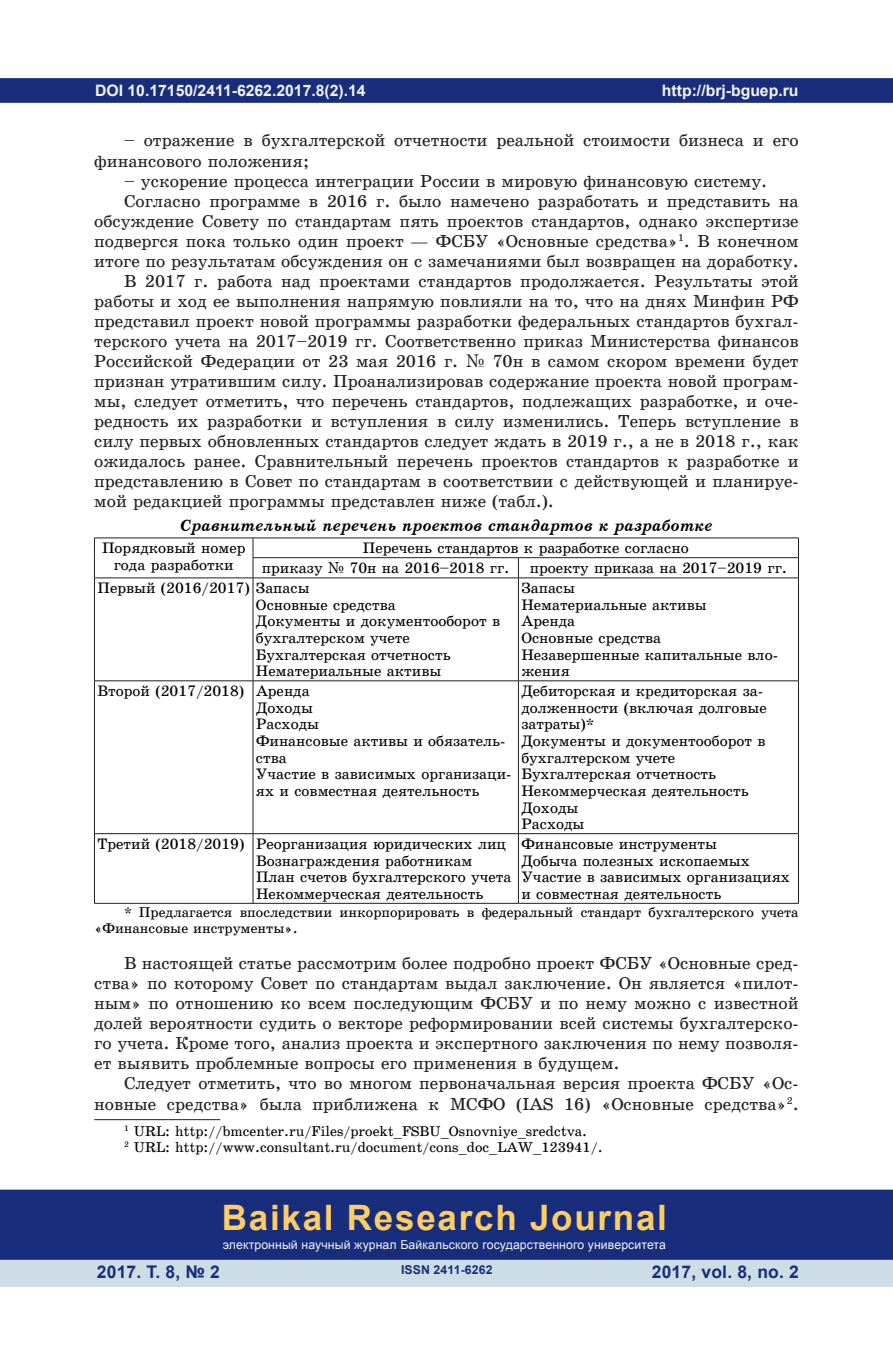
<style>
.page{position:relative;width:893px;height:1360px;background:#fff}
.page>*{position:absolute;margin:0;border:0;box-sizing:border-box;transform-origin:0 0}
.t1{font:700 35px "Arial";letter-spacing:.05em;color:#fecd64}
.t2{font:17.5px/19.9px "School Book C";color:#231f20}
.t3{font:700 17.5px "Arial";letter-spacing:.01em;color:#182d7c}
.t4{font:italic 16.62px "School Book C Bold";color:#000}
.t5{font:700 15.75px "Arial";color:#f2f3f4}
.t6{font:15.22px/16.6px "School Book C";color:#000}
.t7{font:14.17px/15.9px "School Book C";color:#000}
.t8{font:12.25px "Arial";letter-spacing:.01em;color:#f2f3f4}
.t9{font:700 12.25px "Arial";letter-spacing:.01em;color:#182d7c}
.s1{font-family:"Century Schoolbook"}
</style>
<div class="page">
<div style="left:0;top:78px;width:893px;height:25px;background:#182d7c;border:2px solid #182d7c"></div>
<div style="left:0;top:1258px;width:893px;height:28px;background:#cddde6"></div>
<div style="left:0;top:1189px;width:893px;height:70px;background:#182d7c;border:2px solid #182d7c"></div>
<hr style="left:94px;top:537px;width:159px;height:1px;background:#231f20">
<svg style="left:94px;top:538px;width:1px;height:39px"></svg>
<hr style="left:253px;top:537px;width:265px;height:1px;background:#231f20">
<hr style="left:518px;top:537px;width:281px;height:1px;background:#231f20">
<hr style="left:253px;top:557px;width:265px;height:1px;background:#231f20">
<svg style="left:253px;top:538px;width:1px;height:39px"></svg>
<hr style="left:518px;top:557px;width:281px;height:1px;background:#231f20">
<svg style="left:518px;top:558px;width:1px;height:19px"></svg>
<svg style="left:798px;top:538px;width:1px;height:39px"></svg>
<hr style="left:94px;top:577px;width:159px;height:1px;background:#231f20">
<hr style="left:94px;top:578px;width:1px;height:102px;background:#231f20">
<hr style="left:253px;top:577px;width:265px;height:1px;background:#231f20">
<hr style="left:253px;top:578px;width:1px;height:102px;background:#231f20">
<hr style="left:518px;top:577px;width:281px;height:1px;background:#231f20">
<hr style="left:518px;top:578px;width:1px;height:102px;background:#231f20">
<hr style="left:798px;top:578px;width:1px;height:102px;background:#231f20">
<hr style="left:94px;top:680px;width:159px;height:1px;background:#231f20">
<hr style="left:94px;top:681px;width:1px;height:152px;background:#231f20">
<hr style="left:253px;top:680px;width:265px;height:1px;background:#231f20">
<hr style="left:253px;top:681px;width:1px;height:152px;background:#231f20">
<hr style="left:518px;top:680px;width:281px;height:1px;background:#231f20">
<hr style="left:518px;top:681px;width:1px;height:152px;background:#231f20">
<hr style="left:798px;top:681px;width:1px;height:152px;background:#231f20">
<hr style="left:94px;top:833px;width:159px;height:1px;background:#231f20">
<hr style="left:94px;top:833px;width:1px;height:70px;background:#231f20">
<hr style="left:253px;top:833px;width:265px;height:1px;background:#231f20">
<hr style="left:253px;top:833px;width:1px;height:70px;background:#231f20">
<hr style="left:518px;top:833px;width:281px;height:1px;background:#231f20">
<hr style="left:518px;top:833px;width:1px;height:70px;background:#231f20">
<hr style="left:798px;top:833px;width:1px;height:70px;background:#231f20">
<hr style="left:94px;top:903px;width:159px;height:1px;background:#231f20">
<hr style="left:253px;top:903px;width:265px;height:1px;background:#231f20">
<hr style="left:518px;top:903px;width:281px;height:1px;background:#231f20">
<hr style="left:94px;top:1119px;width:126px;height:1px;background:#231f20">
<p class="t5" style="left:95px;top:79px;width:272px">DOI 10.17150/2411-6262.2017.8(2).14</p>
<p class="t2" style="left:94px;top:131px;width:706px;text-indent:30px">– отражение в бухгалтерской отчетности реальной стоимости бизнеса и его финансового положения;</p>
<p class="t2" style="left:124px;top:171px;width:645px">– ускорение процесса интеграции России в мировую финансовую систему.</p>
<p class="t2" style="left:124px;top:191px;width:676px">Согласно программе в 2016 г. было намечено разработать и представить на</p>
<p class="t2" style="left:94px;top:211px;width:706px">обсуждение Совету по стандартам пять проектов стандартов, однако экспертизе</p>
<p class="t2" style="left:94px;top:231px;width:706px">подвергся пока только один проект — ФСБУ «Основные средства»<sup>1</sup>. В конечном</p>
<p class="t2" style="left:94px;top:251px;width:706px">итоге по результатам обсуждения он с замечаниями был возвращен на доработку.</p>
<p class="t2" style="left:124px;top:271px;width:676px">В 2017 г. работа над проектами стандартов продолжается. Результаты этой</p>
<p class="t2" style="left:94px;top:291px;width:706px">работы и ход ее выполнения напрямую повлияли на то, что на днях Минфин РФ</p>
<p class="t2" style="left:94px;top:311px;width:706px">представил проект новой программы разработки федеральных стандартов бухгал-</p>
<p class="t2" style="left:94px;top:331px;width:706px">терского учета на 2017–2019 гг. Соответственно приказ Министерства финансов</p>
<p class="t2" style="left:94px;top:351px;width:706px">Российской Федерации от 23 мая 2016 г. <span class="s1">№</span> 70н в самом скором времени будет</p>
<p class="t2" style="left:94px;top:371px;width:706px">признан утратившим силу. Проанализировав содержание проекта новой програм-</p>
<p class="t2" style="left:94px;top:391px;width:706px">мы, следует отметить, что перечень стандартов, подлежащих разработке, и оче-</p>
<p class="t2" style="left:94px;top:411px;width:706px">редность их разработки и вступления в силу изменились. Теперь вступление в</p>
<p class="t2" style="left:94px;top:431px;width:706px">силу первых обновленных стандартов следует ждать в 2019 г., а не в 2018 г., как</p>
<p class="t2" style="left:94px;top:451px;width:706px">ожидалось ранее. Сравнительный перечень проектов стандартов к разработке и</p>
<p class="t2" style="left:94px;top:471px;width:706px">представлению в Совет по стандартам в соответствии с действующей и планируе-</p>
<p class="t2" style="left:94px;top:491px;width:461px">мой редакцией программы представлен ниже (табл.).</p>
<p class="t4" style="left:180px;top:516px;width:534px">Сравнительный перечень проектов стандартов к разработке</p>
<p class="t6" style="left:102px;top:540px;width:145px;text-align:center">Порядковый номер года разработки</p>
<p class="t6" style="left:262px;top:538px;width:428px;line-height:20.1px;text-indent:101px">Перечень стандартов к разработке согласно приказу <span class="s1">№</span> 70н на 2016–2018 гг.</p>
<p class="t5" style="left:662px;top:79px;width:138px">http://brj-bguep.ru</p>
<p class="t6" style="left:530px;top:559px;width:259px">проекту приказа на 2017–2019 гг.</p>
<p class="t6" style="left:256px;top:580px;width:246px;text-indent:-159px">Первый (2016/2017) Запасы<br>Основные средства<br>Документы и документооборот в бухгалтерском учете<br>Бухгалтерская отчетность<br>Нематериальные активы</p>
<p class="t6" style="left:521px;top:580px;width:258px">Запасы<br>Нематериальные активы<br>Аренда<br>Основные средства<br>Незавершенные капитальные вло&shy;жения</p>
<p class="t6" style="left:256px;top:682px;width:257px;text-indent:-159px">Второй (2017/2018) Аренда<br>Доходы<br>Расходы<br>Финансовые активы и обязатель&shy;ства<br>Участие в зависимых организаци&shy;ях и совместная деятельность</p>
<p class="t6" style="left:521px;top:682px;width:247px">Дебиторская и кредиторская за&shy;долженности (включая долговые затраты)*<br>Документы и документооборот в бухгалтерском учете<br>Бухгалтерская отчетность<br>Некоммерческая деятельность<br>Доходы<br>Расходы</p>
<p class="t6" style="left:256px;top:835px;width:257px;text-indent:-159px">Третий (2018/2019) Реорганизация юридических лиц Вознаграждения работникам План счетов бухгалтерского учета Некоммерческая деятельность</p>
<p class="t6" style="left:521px;top:835px;width:270px">Финансовые инструменты<br>Добыча полезных ископаемых<br>Участие в зависимых организациях и совместная деятельность</p>
<p class="t7" style="left:94px;top:904px;width:706px;text-indent:30px">* Предлагается впоследствии инкорпорировать в федеральный стандарт бухгалтерского учета «Финансовые инструменты».</p>
<p class="t2" style="left:94px;top:953px;width:706px;text-align:justify;text-indent:30px">В настоящей статье рассмотрим более подробно проект ФСБУ «Основные сред&shy;ства» по которому Совет по стандартам выдал заключение. Он является «пилот&shy;ным» по отношению ко всем последующим ФСБУ и по нему можно с известной долей вероятности судить о векторе реформировании всей системы бухгалтерско&shy;го учета. Кроме того, анализ проекта и экспертного заключения по нему позволя&shy;ет выявить проблемные вопросы его применения в будущем.</p>
<p class="t2" style="left:94px;top:1073px;width:706px;text-align:right">Следует отметить, что во многом первоначальная версия проекта ФСБУ «Ос&shy;новные средства» была приближена к МСФО (IAS 16) «Основные средства»<sup>2</sup>.</p>
<p class="t7" style="left:124px;top:1122px;width:480px"><sup>1</sup> URL: http://bmcenter.ru/Files/proekt_FSBU_Osnovniye_sredctva.<br><sup>2</sup> URL: http://www.consultant.ru/document/cons_doc_LAW_123941/.</p>
<h1 class="t1" style="left:222px;top:1193px;width:447px">Baikal Research Journal</h1>
<p class="t8" style="left:223px;top:1236px;width:445px">электронный научный журнал Байкальского государственного университета</p>
<p class="t3" style="left:97px;top:1259px;width:125px">2017. Т. 8, № 2</p>
<p class="t3" style="left:652px;top:1259px;width:149px">2017, vol. 8, no. 2</p>
<p class="t9" style="left:401px;top:1261px;width:93px">ISSN 2411-6262</p>
</div>
